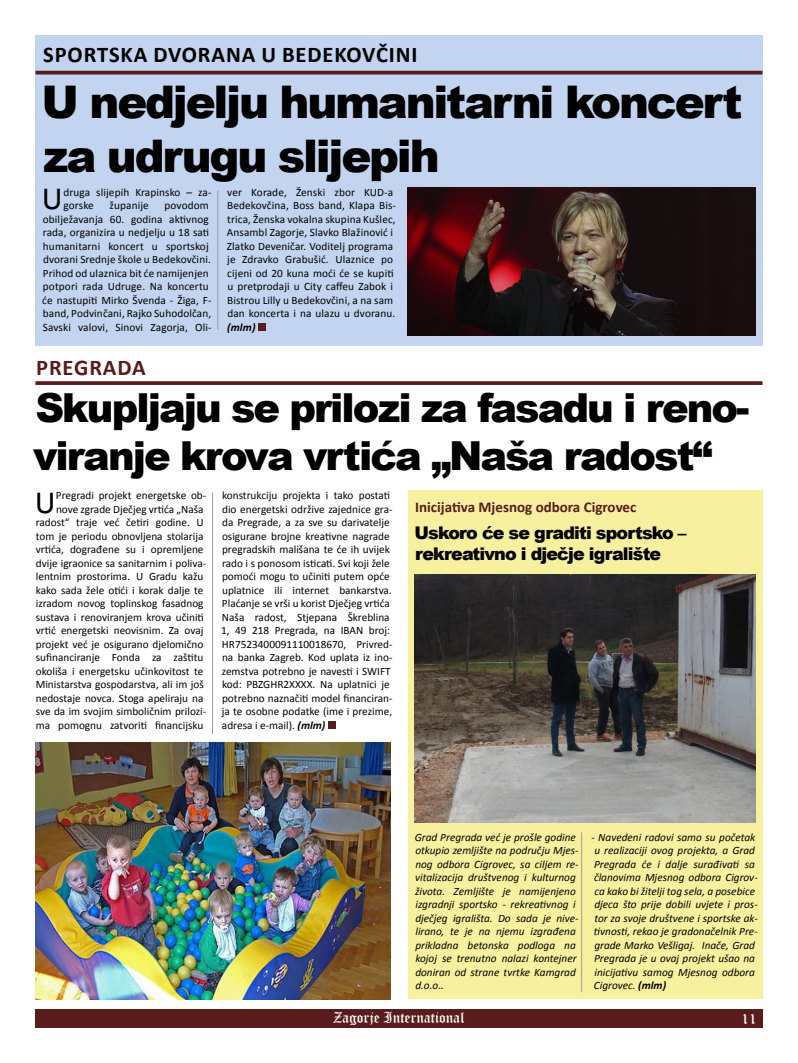
<style>
.page{position:relative;width:798px;height:1063px;background:#fff}
.page>*{position:absolute;margin:0;border:0;box-sizing:border-box;transform-origin:0 0}
.t1{font:900 45px/54px "Arial";letter-spacing:-.05em;color:#000}
.t2{font:900 40px/48px "Arial";letter-spacing:-.05em;color:#000}
.t3{font:32.5px "Calibri";color:#000}
.t4{font:700 22.5px "Calibri";color:#000}
.t5{font:700 22.5px "Calibri";color:#581c1c}
.t6{font:900 17.5px/21px "Arial";letter-spacing:-.05em;color:#000}
.t7{font:700 15px "Calibri";color:#581c1c}
.t8{font:15px "Old English Text";color:#fff}
.t9{font:11.25px/13.5px "Calibri";color:#000}
.t10{font:italic 11.25px/13.5px "Calibri";color:#000}
.t11{font:italic 700 11.25px "Calibri";color:#000}
.s1{font-weight:700;font-style:italic}
.s2{font-weight:700}
</style>
<div class="page">
<div style="left:35px;top:1009px;width:727px;height:19px;background:#581c1c"></div>
<div style="left:407px;top:491px;width:355px;height:508px;background:#f7f19f"></div>
<div style="left:35px;top:35px;width:727px;height:311px;background:#c2d4ef"></div>
<div style="left:328px;top:722px;width:7px;height:7px;background:#581c1c"></div>
<div style="left:258px;top:324px;width:7px;height:7px;background:#581c1c"></div>
<svg style="left:35px;top:71px;width:727px;height:4px;background:#643235"></svg>
<img style="left:407px;top:187px;width:348px;height:149px">
<svg style="left:35px;top:381px;width:727px;height:4px;background:#612929"></svg>
<img style="left:35px;top:742px;width:355px;height:257px">
<img style="left:415px;top:574px;width:340px;height:249px">
<hr style="left:217px;top:191px;width:1px;height:139px;background:#9c9b9b">
<hr style="left:212px;top:493px;width:1px;height:241px;background:#9c9b9b">
<hr style="left:581px;top:832px;width:1px;height:160px;background:#9c9b9b">
<h3 class="t4" style="left:43px;top:40px;width:26px">SPORTSKA</h3>
<h3 class="t4" style="left:153px;top:40px;width:16px">DVORANA</h3>
<h3 class="t4" style="left:261px;top:40px;width:48px">U BEDEKOVČINI</h3>
<h1 class="t1" style="left:42px;top:73px;width:702px">U nedjelju humanitarni koncert za udrugu slijepih</h1>
<h3 class="t3" style="left:42px;top:178px;width:22px">U</h3>
<p class="t9" style="left:63px;top:185px;width:149px">druga slijepih Krapinsko – za&shy;gorske</p>
<p class="t9" style="left:227px;top:185px;width:171px">ver Korade, Ženski zbor KUD-a Bedekovčina, Boss band, Klapa Bis&shy;trica, Ženska vokalna skupina Kušlec, Ansambl Zagorje, Slavko Blažinović i Zlatko Deveničar. Voditelj programa je Zdravko Grabušić. Ulaznice po cijeni od 20 kuna moći će se kupiti u pretprodaji u City caffeu Zabok i Bistrou Lilly u Bedekovčini, a na sam dan koncerta i na ulazu u dvoranu.</p>
<p class="t11" style="left:227px;top:320px;width:30px">(mlm)</p>
<p class="t9" style="left:110px;top:199px;width:41px">županije</p>
<p class="t9" style="left:42px;top:199px;width:171px;text-indent:122px">povodom obilježavanja 60. godina aktivnog rada, organizira u nedjelju u 18 sati humanitarni koncert u sportskoj dvorani Srednje škole u Bedekovčini.<br>Prihod od ulaznica bit će namijenjen potpori rada Udruge. Na koncertu će nastupiti Mirko Švenda - Žiga, F&shy;band, Podvinčani, Rajko Suhodolčan, Savski valovi, Sinovi Zagorja, Oli-</p>
<h3 class="t5" style="left:36px;top:353px;width:28px">PREGRADA</h3>
<h2 class="t2" style="left:33px;top:383px;width:717px">Skupljaju se prilozi za fasadu i reno&shy;viranje krova vrtića „Naša radost“</h2>
<h3 class="t3" style="left:35px;top:481px;width:22px">U</h3>
<p class="t9" style="left:36px;top:489px;width:172px;text-align:right">Pregradi projekt energetske ob&shy;nove zgrade Dječjeg vrtića „Naša radost“ traje već četiri godine. U tom je periodu obnovljena stolarija vrtića, dograđene su i opremljene dvije igraonice sa sanitarnim i poliva&shy;lentnim prostorima. U Gradu kažu kako sada žele otići i korak dalje te izradom novog toplinskog fasadnog sustava i renoviranjem krova učiniti vrtić energetski neovisnim. Za ovaj projekt već je osigurano djelomično sufinanciranje Fonda za zaštitu okoliša i energetsku učinkovitost te Ministarstva gospodarstva, ali im još nedostaje novca. Stoga apeliraju na sve da im svojim simboličnim prilozi&shy;ma pomognu zatvoriti financijsku</p>
<p class="t9" style="left:221px;top:489px;width:173px">konstrukciju projekta i tako postati dio energetski održive zajednice gra&shy;da Pregrade, a za sve su darivatelje osigurane brojne kreativne nagrade pregradskih mališana te će ih uvijek rado i s ponosom isticati. Svi koji žele pomoći mogu to učiniti putem opće uplatnice ili internet bankarstva.<br>Plaćanje se vrši u korist Dječjeg vrtića Naša radost, Stjepana Škreblina 1, 49 218 Pregrada, na IBAN broj:<br>HR7523400091110018670, Privred&shy;na banka Zagreb. Kod uplata iz ino&shy;zemstva potrebno je navesti i SWIFT kod: PBZGHR2XXXX. Na uplatnici je potrebno naznačiti model financiran&shy;ja te osobne podatke (ime i prezime, adresa i e-mail). <span class="s1">(mlm)</span></p>
<h3 class="t7" style="left:415px;top:498px;width:223px">INICIJATIVA MJESNOG ODBORA CIGROVEC</h3>
<h3 class="t6" style="left:414px;top:522px;width:273px">Uskoro će se graditi sportsko – rekreativno i dječje igralište</h3>
<p class="t10" style="left:414px;top:830px;width:165px">Grad Pregrada već je prošle godine otkupio zemljište na području Mjes&shy;nog odbora Cigrovec, sa ciljem re&shy;vitalizacija društvenog i kulturnog života. Zemljište je namijenjeno izgradnji sportsko - rekreativnog i dječjeg igrališta. Do sada je nive&shy;lirano, te je na njemu izgrađena prikladna betonska podloga na kojoj se trenutno nalazi kontejner doniran od strane tvrtke Kamgrad d.o.o..</p>
<p class="t10" style="left:591px;top:830px;width:168px">- Navedeni radovi samo su početak u realizaciji ovog projekta, a Grad Pregrada će i dalje surađivati sa članovima Mjesnog odbora Cigrov&shy;ca kako bi žitelji tog sela, a posebice djeca što prije dobili uvjete i pros&shy;tor za svoje društvene i sportske ak&shy;tivnosti, rekao je gradonačelnik Pre&shy;grade Marko Vešligaj. Inače, Grad Pregrada je u ovaj projekt ušao na inicijativu samog Mjesnog odbora Cigrovec. <span class="s2">(mlm)</span></p>
<h3 class="t8" style="left:333px;top:1008px;width:133px">Zagorje International</h3>
<h3 class="t8" style="left:741px;top:1009px;width:17px">11</h3>
</div>
